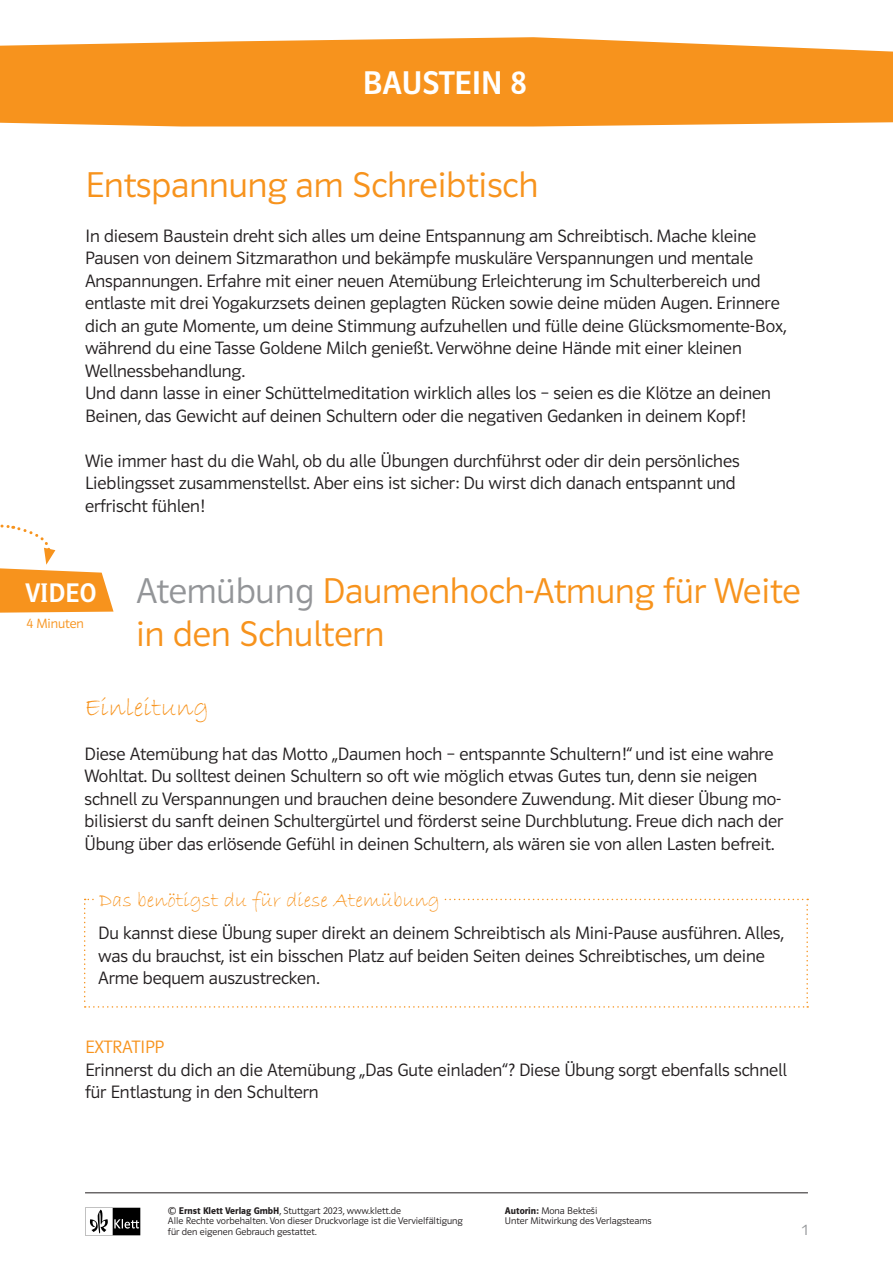
<style>
.page{position:relative;width:893px;height:1263px;background:#fff}
.page>*{position:absolute;margin:0;border:0;box-sizing:border-box;transform-origin:0 0}
.Überschrift_1{font:300 36px/43.2px "Polo CEF";color:#f7931d}
.Überschrift_Baustein{font:500 33px "Polo CEF";letter-spacing:-.005em;color:#fff}
.Überschrift_2_Bradley{font:27px "Bradley Hand ITC";color:#f7931d}
.t1{font:27px "Polo Basis Krftg";color:#fff}
.Überschrift_3_Bradley{font:21px "Bradley Hand ITC";color:#f7931d}
.Fließtext{font:300 18px/22.5px "Polo CEF";letter-spacing:-.005em;color:#231f20}
.Fließtext-2{font:300 18px "Polo CEF";letter-spacing:-.005em;color:#f7931d}
.t2{font:300 15px "Polo CEF";color:#939598}
.Fließtext-3{font:300 13.5px "Polo CEF";letter-spacing:-.005em;color:#f7931d}
.t3{font:300 9.75px/10.5px "Polo CEF";color:#231f20}
.s1{font-family:"Polo Basis Leicht";font-weight:400;color:#939598}
.s2{font-weight:600}
</style>
<div class="page">
<svg style="left:85px;top:1208px;width:55px;height:27px"></svg>
<hr style="left:85px;top:1192px;width:723px;height:1px;background:#231f20">
<svg style="left:0;top:37px;width:893px;height:89px;background:#f79a2d"></svg>
<svg style="left:84px;top:899px;width:724px;height:109px"></svg>
<div style="left:95px;top:880px;width:349px;height:36px;background:#fff"></div>
<svg style="left:0;top:524px;width:114px;height:89px"></svg>
<p class="Überschrift_Baustein" style="left:362px;top:64px;width:166px">BAUSTEIN 8</p>
<p class="Überschrift_1" style="left:85px;top:163px;width:455px">Entspannung am Schreibtisch</p>
<p class="Fließtext" style="left:85px;top:224px;width:703px">In diesem Baustein dreht sich alles um deine Entspannung am Schreibtisch. Mache kleine Pausen von deinem Sitzmarathon und bekämpfe muskuläre Verspannungen und mentale Anspannungen. Erfahre mit einer neuen Atemübung Erleichterung im Schulterbereich und entlaste mit drei Yogakurzsets deinen geplagten Rücken sowie deine müden Augen. Erinnere dich an gute Momente, um deine Stimmung aufzuhellen und fülle deine Glücksmomente-Box, während du eine Tasse Goldene Milch genießt. Verwöhne deine Hände mit einer kleinen Wellnessbehandlung.</p>
<p class="Fließtext" style="left:85px;top:382px;width:687px">Und dann lasse in einer Schüttelmeditation wirklich alles los – seien es die Klötze an deinen<br>Beinen, das Gewicht auf deinen Schultern oder die negativen Gedanken in deinem Kopf!</p>
<p class="Fließtext" style="left:85px;top:449px;width:656px">Wie immer hast du die Wahl, ob du alle Übungen durchführst oder dir dein persönliches<br>Lieblingsset zusammenstellst. Aber eins ist sicher: Du wirst dich danach entspannt und erfrischt fühlen!</p>
<p class="t1" style="left:25px;top:578px;width:73px">VIDEO</p>
<p class="Fließtext-3" style="left:26px;top:616px;width:59px">4 Minuten</p>
<p class="Überschrift_1" style="left:136px;top:569px;width:666px"><span class="s1">Atemübung</span> Daumenhoch-Atmung für Weite in den Schultern</p>
<p class="Überschrift_2_Bradley" style="left:84px;top:691px;width:126px">Einleitung</p>
<p class="Fließtext" style="left:84px;top:742px;width:700px">Diese Atemübung hat das Motto „Daumen hoch – entspannte Schultern!“ und ist eine wahre Wohltat. Du solltest deinen Schultern so oft wie möglich etwas Gutes tun, denn sie neigen schnell zu Verspannungen und brauchen deine besondere Zuwendung. Mit dieser Übung mo&shy;bilisierst du sanft deinen Schultergürtel und förderst seine Durchblutung. Freue dich nach der Übung über das erlösende Gefühl in deinen Schultern, als wären sie von allen Lasten befreit.</p>
<p class="Überschrift_3_Bradley" style="left:99px;top:886px;width:342px">Das benötigst du für diese Atemübung</p>
<p class="Fließtext" style="left:98px;top:922px;width:687px">Du kannst diese Übung super direkt an deinem Schreibtisch als Mini-Pause ausführen. Alles, was du brauchst, ist ein bisschen Platz auf beiden Seiten deines Schreibtisches, um deine<br>Arme bequem auszustrecken.</p>
<p class="Fließtext-2" style="left:85px;top:1036px;width:81px">EXTRATIPP</p>
<p class="Fließtext" style="left:85px;top:1059px;width:703px">Erinnerst du dich an die Atemübung „Das Gute einladen“? Diese Übung sorgt ebenfalls schnell für Entlastung in den Schultern</p>
<p class="t3" style="left:168px;top:1205px;width:296px">© <span class="s2">Ernst Klett Verlag GmbH</span>, Stuttgart 2023, www.klett.de<br>Alle Rechte vorbehalten. Von dieser Druckvorlage ist die Vervielfältigung für den eigenen Gebrauch gestattet.</p>
<p class="t3" style="left:505px;top:1205px;width:148px;line-height:10.1px"><span class="s2">Autorin:</span> Mona Bekteši<br>Unter Mitwirkung des Verlagsteams</p>
<p class="t2" style="left:802px;top:1221px;width:8px">1</p>
</div>
